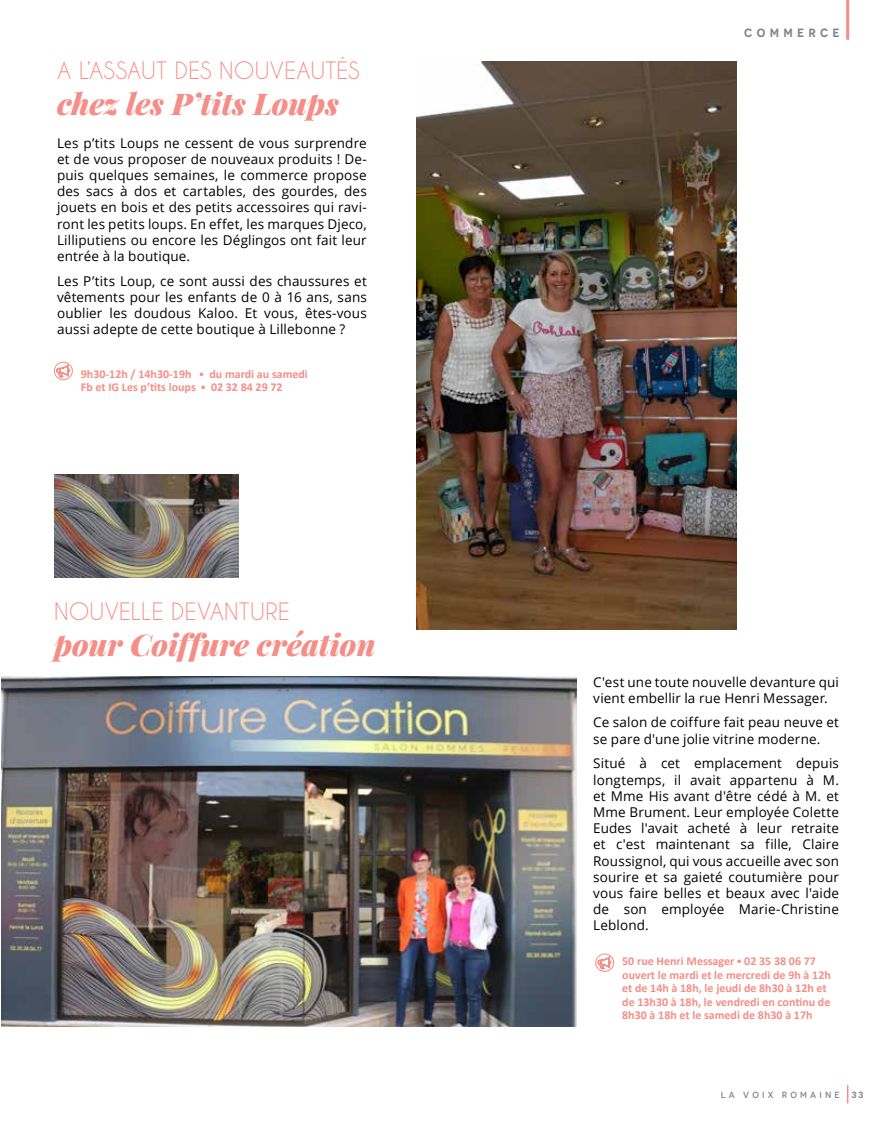
<style>
.page{position:relative;width:893px;height:1127px;background:#fff}
.page>*{position:absolute;margin:0;border:0;box-sizing:border-box;transform-origin:0 0}
.t1{font:italic 900 30px "Playfair Display";color:#f58e87}
.t2{font:22.5px "Caviar Dreams";letter-spacing:.01em;color:#f58e87}
.t3{font:13.5px/16.2px "Open Sans";letter-spacing:.01em;color:#000;text-align:justify}
.t4{font:700 12px/13.5px "Calibri";color:#f58e87}
.t5{font:600 12px "Novecento";letter-spacing:.35em;color:#808285}
.t6{font:500 9px "Novecento";letter-spacing:.35em;color:#808285}
.t7{font:600 9px "Novecento";color:#808285}
.s1{font-family:"Monotype Corsiva";font-weight:400}
</style>
<div class="page">
<img style="left:2px;top:676px;width:574px;height:350px">
<svg style="left:847px;top:1085px;width:1px;height:18px"></svg>
<hr style="left:846px;top:0;width:3px;height:40px;background:#f58e87">
<img style="left:417px;top:62px;width:319px;height:567px">
<div style="left:54px;top:362px;width:19px;height:18px;border:1px solid #f58e87;border-radius:50%"></div>
<svg style="left:55px;top:362px;width:16px;height:16px"></svg>
<div style="left:595px;top:953px;width:19px;height:19px;border:1px solid #f58e87;border-radius:50%"></div>
<svg style="left:597px;top:954px;width:15px;height:16px"></svg>
<img style="left:54px;top:474px;width:184px;height:104px">
<h2 class="t2" style="left:57px;top:57px;width:304px">A L’ASSAUT DES NOUVEAUTÉS</h2>
<h1 class="t1" style="left:57px;top:79px;width:283px">chez les P’tits Loups</h1>
<p class="t3" style="left:57px;top:134px;width:311px">Les p’tits Loups ne cessent de vous surprendre et de vous proposer de nouveaux produits ! De&shy;puis quelques semaines, le commerce propose des sacs à dos et cartables, des gourdes, des jouets en bois et des petits accessoires qui ravi&shy;ront les petits loups. En effet, les marques Djeco, Lilliputiens ou encore les Déglingos ont fait leur entrée à la boutique.</p>
<p class="t3" style="left:57px;top:272px;width:311px">Les P’tits Loup, ce sont aussi des chaussures et vêtements pour les enfants de 0 à 16 ans, sans oublier les doudous Kaloo. Et vous, êtes-vous aussi adepte de cette boutique à Lillebonne ?</p>
<p class="t4" style="left:81px;top:367px;width:228px">9h30-12h / 14h30-19h <span class="s1">•</span> du mardi au samedi<br>Fb et IG Les p’tits loups <span class="s1">•</span> 02 32 84 29 72</p>
<h2 class="t2" style="left:54px;top:598px;width:237px">NOUVELLE DEVANTURE</h2>
<h1 class="t1" style="left:54px;top:620px;width:323px">pour Coiffure création</h1>
<p class="t5" style="left:744px;top:25px;width:97px">COMMERCE</p>
<p class="t3" style="left:593px;top:673px;width:247px">C'est une toute nouvelle devanture qui vient embellir la rue Henri Messager.</p>
<p class="t3" style="left:593px;top:714px;width:247px">Ce salon de coiffure fait peau neuve et se pare d'une jolie vitrine moderne.</p>
<p class="t3" style="left:593px;top:755px;width:247px">Situé à cet emplacement depuis longtemps, il avait appartenu à M. et Mme His avant d'être cédé à M. et Mme Brument. Leur employée Colette Eudes l'avait acheté à leur retraite et c'est maintenant sa fille, Claire Roussignol, qui vous accueille avec son sourire et sa gaieté coutumière pour vous faire belles et beaux avec l'aide de son employée Marie-Christine Leblond.</p>
<p class="t4" style="left:622px;top:954px;width:210px">50 rue Henri Messager<span class="s1">•</span> 02 35 38 06 77 ouvert le mardi et le mercredi de 9h à 12h et de 14h à 18h, le jeudi de 8h30 à 12h et de 13h30 à 18h, le vendredi en continu de 8h30 à 18h et le samedi de 8h30 à 17h</p>
<p class="t6" style="left:721px;top:1089px;width:120px">LA VOIX ROMAINE</p>
<p class="t7" style="left:851px;top:1089px;width:13px">33</p>
</div>
